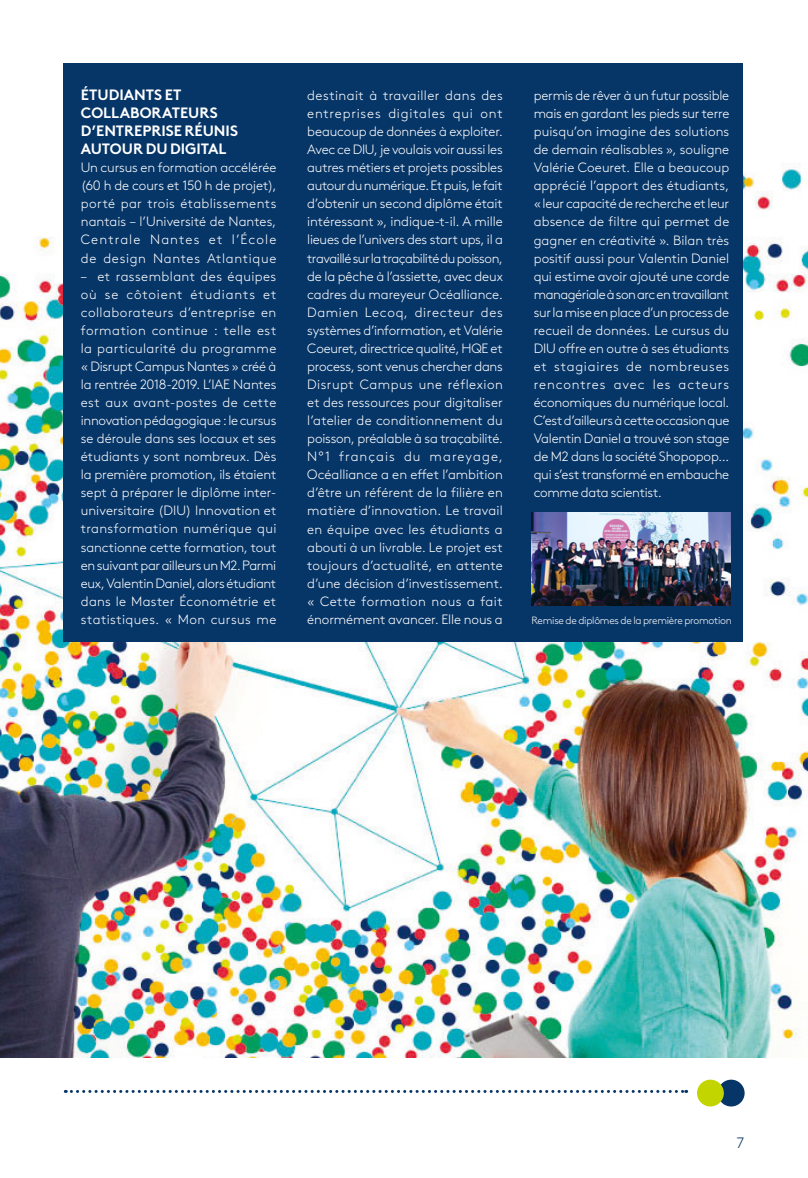
<style>
.page{position:relative;width:808px;height:1178px;background:#fff}
.page>*{position:absolute;margin:0;border:0;box-sizing:border-box;transform-origin:0 0}
.t1{font:700 15px/18px "Brown Std";letter-spacing:-.005em;color:#fff}
.t2{font:300 15px "Brown Std";color:#063567}
.t3{font:300 13.5px/18px "Brown Std";letter-spacing:.025em;color:#fff;text-align:justify}
.t4{font:300 10.5px "Brown Std";letter-spacing:-.025em;color:#fff}
</style>
<div class="page">
<img style="left:0;top:64px;width:808px;height:993px">
<div style="left:64px;top:64px;width:679px;height:578px;background:#063567"></div>
<svg style="left:65px;top:1090px;width:622px;height:3px"></svg>
<div style="left:718px;top:1079px;width:27px;height:27px;background:#063567;border-radius:50%"></div>
<div style="left:697px;top:1079px;width:27px;height:27px;background:#c2d500;border-radius:50%"></div>
<img style="left:531px;top:513px;width:199px;height:93px">
<p class="t1" style="left:81px;top:86px;width:159px">ÉTUDIANTS ET<br>COLLABORATEURS<br>D’ENTREPRISE RÉUNIS<br>AUTOUR DU DIGITAL</p>
<p class="t3" style="left:81px;top:159px;width:197px">Un cursus en formation accélérée (60 h de cours et 150 h de projet), porté par trois établissements nantais – l’Université de Nantes, Centrale Nantes et l’École de design Nantes Atlantique</p>
<p class="t3" style="left:81px;top:267px;width:197px">– et rassemblant des équipes où se côtoient étudiants et collaborateurs d’entreprise en formation continue : telle est la particularité du programme « Disrupt Campus Nantes » créé à la rentrée 2018-2019. L’IAE Nantes est aux avant-postes de cette innovation pédagogique : le cursus se déroule dans ses locaux et ses étudiants y sont nombreux. Dès la première promotion, ils étaient sept à préparer le diplôme inter&shy;universitaire (DIU) Innovation et transformation numérique qui sanctionne cette formation, tout en suivant par ailleurs un M2. Parmi eux, Valentin Daniel, alors étudiant dans le Master Économétrie et statistiques. « Mon cursus me</p>
<p class="t3" style="left:307px;top:86px;width:197px">destinait à travailler dans des entreprises digitales qui ont beaucoup de données à exploiter.<br>Avec ce DIU, je voulais voir aussi les autres métiers et projets possibles autour du numérique. Et puis, le fait d’obtenir un second diplôme était intéressant », indique-t-il. A mille lieues de l’univers des start ups, il a travaillé sur la traçabilité du poisson, de la pêche à l’assiette, avec deux cadres du mareyeur Océalliance.<br>Damien Lecoq, directeur des systèmes d’information, et Valérie Coeuret, directrice qualité, HQE et process, sont venus chercher dans Disrupt Campus une réflexion et des ressources pour digitaliser l’atelier de conditionnement du poisson, préalable à sa traçabilité.<br>N°1 français du mareyage, Océalliance a en effet l’ambition d’être un référent de la filière en matière d’innovation. Le travail en équipe avec les étudiants a abouti à un livrable. Le projet est toujours d’actualité, en attente d’une décision d’investissement. « Cette formation nous a fait énormément avancer. Elle nous a</p>
<p class="t3" style="left:534px;top:87px;width:197px">permis de rêver à un futur possible mais en gardant les pieds sur terre puisqu’on imagine des solutions de demain réalisables », souligne Valérie Coeuret. Elle a beaucoup apprécié l’apport des étudiants, « leur capacité de recherche et leur absence de filtre qui permet de gagner en créativité ». Bilan très positif aussi pour Valentin Daniel qui estime avoir ajouté une corde managériale à son arc en travaillant sur la mise en place d’un process de recueil de données. Le cursus du DIU offre en outre à ses étudiants et stagiaires de nombreuses rencontres avec les acteurs économiques du numérique local.<br>C’est d’ailleurs à cette occasion que Valentin Daniel a trouvé son stage de M2 dans la société Shopopop… qui s’est transformé en embauche comme data scientist.</p>
<p class="t4" style="left:531px;top:614px;width:202px">Remise de diplômes de la première promotion</p>
<p class="t2" style="left:736px;top:1134px;width:9px">7</p>
</div>
